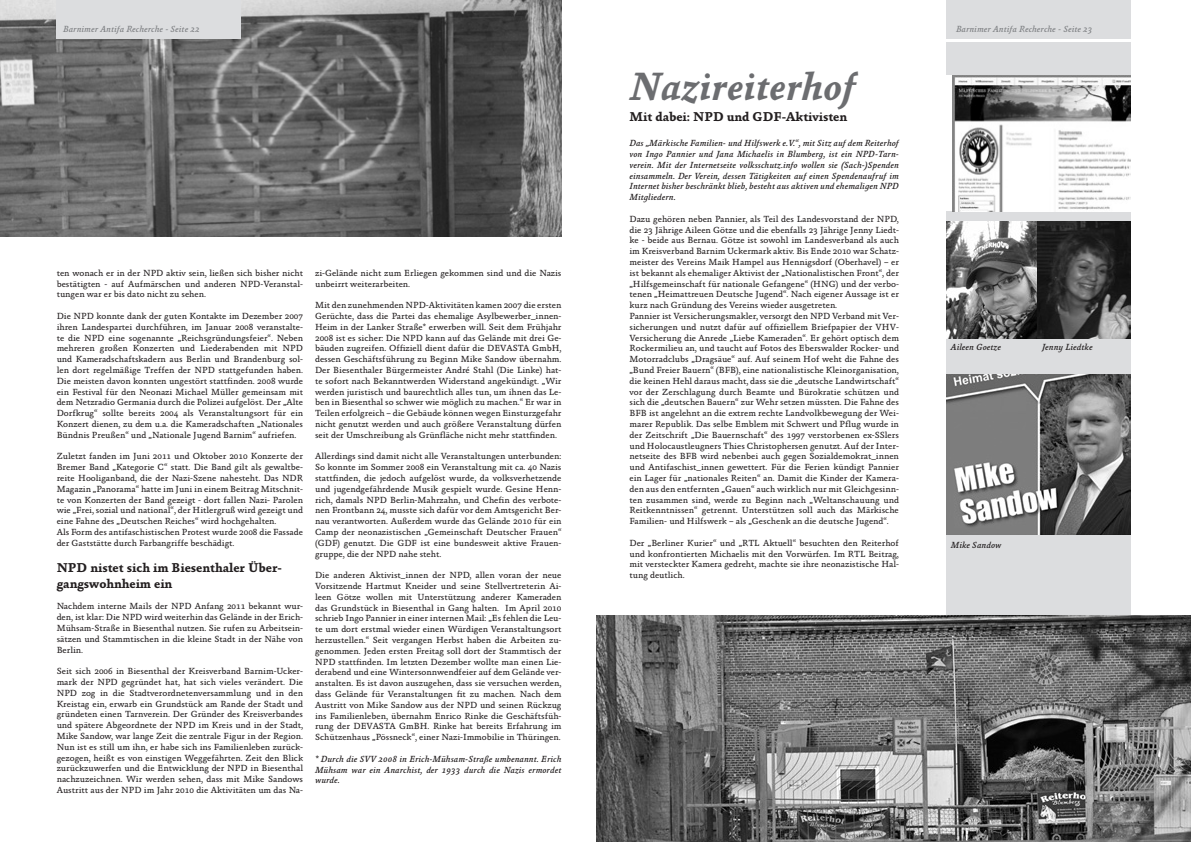
<style>
.page{position:relative;width:1191px;height:842px;background:#fff}
.page>*{position:absolute;margin:0;border:0;box-sizing:border-box;transform-origin:0 0}
.t1{font:italic 700 40px "Absara";color:#6c6d70}
.t2{font:700 13px/15.6px "Absara";color:#231f20}
.t3{font:9px/10.8px "Absara";color:#231f20;text-align:justify}
.t4{font:italic 500 9px/10.8px "Absara";color:#231f20;text-align:justify}
.t5{font:italic 500 9px "Absara";color:#808285}
</style>
<div class="page">
<img style="left:0;top:0;width:561px;height:237px">
<div style="left:946px;top:42px;width:184px;height:800px;background:#dcdddf"></div>
<div style="left:946px;top:0;width:184px;height:38px;background:#dcdddf"></div>
<div style="left:57px;top:0;width:184px;height:38px;background:#dcdddf"></div>
<img style="left:596px;top:615px;width:595px;height:227px">
<svg style="left:946px;top:75px;width:7px;height:136px"></svg>
<img style="left:953px;top:75px;width:177px;height:136px">
<img style="left:946px;top:221px;width:91px;height:117px">
<img style="left:1037px;top:221px;width:93px;height:117px">
<img style="left:946px;top:374px;width:184px;height:160px">
<p class="t5" style="left:63px;top:24px;width:138px">Barnimer Antifa Recherche - Seite 22</p>
<p class="t5" style="left:956px;top:24px;width:138px">Barnimer Antifa Recherche - Seite 23</p>
<p class="t3" style="left:57px;top:268px;width:248px">ten wonach er in der NPD aktiv sein, ließen sich bisher nicht bestätigten - auf Aufmärschen und anderen NPD-Veranstal&shy;tungen war er bis dato nicht zu sehen.</p>
<p class="t3" style="left:57px;top:311px;width:248px">Die NPD konnte dank der guten Kontakte im Dezember 2007 ihren Landespartei durchführen, im Januar 2008 veranstalte&shy;te die NPD eine sogenannte „Reichsgründungsfeier“. Neben mehreren großen Konzerten und Liederabenden mit NPD und Kameradschaftskadern aus Berlin und Brandenburg sol&shy;len dort regelmäßige Treffen der NPD stattgefunden haben.<br>Die meisten davon konnten ungestört stattfinden. 2008 wurde ein Festival für den Neonazi Michael Müller gemeinsam mit dem Netzradio Germania durch die Polizei aufgelöst. Der „Alte Dorfkrug“ sollte bereits 2004 als Veranstaltungsort für ein Konzert dienen, zu dem u.a. die Kameradschaften „Nationales Bündnis Preußen“ und „Nationale Jugend Barnim“ aufriefen.</p>
<p class="t3" style="left:57px;top:451px;width:248px;text-align:left">Zuletzt fanden im Juni 2011 und Oktober 2010 Konzerte der Bremer Band „Kategorie C“ statt. Die Band gilt als gewaltbe&shy;reite Hooliganband, die der Nazi-Szene nahesteht. Das NDR Magazin „Panorama“ hatte im Juni in einem Beitrag Mitschnit&shy;te von Konzerten der Band gezeigt - dort fallen Nazi- Parolen wie „Frei, sozial und national“, der Hitlergruß wird gezeigt und eine Fahne des „Deutschen Reiches“ wird hochgehalten.<br>Als Form des antifaschistischen Protest wurde 2008 die Fassade der Gaststätte durch Farbangriffe beschädigt.</p>
<h2 class="t2" style="left:57px;top:560px;width:227px">NPD nistet sich im Biesenthaler Über&shy;gangswohnheim ein</h2>
<p class="t3" style="left:57px;top:601px;width:248px">Nachdem interne Mails der NPD Anfang 2011 bekannt wur&shy;den, ist klar: Die NPD wird weiterhin das Gelände in der Erich-Mühsam-Straße in Biesenthal nutzen. Sie rufen zu Arbeitsein&shy;sätzen und Stammtischen in die kleine Stadt in der Nähe von Berlin.</p>
<p class="t3" style="left:57px;top:666px;width:248px">Seit sich 2006 in Biesenthal der Kreisverband Barnim-Ucker&shy;mark der NPD gegründet hat, hat sich vieles verändert. Die NPD zog in die Stadtverordnetenversammlung und in den Kreistag ein, erwarb ein Grundstück am Rande der Stadt und gründeten einen Tarnverein. Der Gründer des Kreisverbandes und spätere Abgeordnete der NPD im Kreis und in der Stadt, Mike Sandow, war lange Zeit die zentrale Figur in der Region.<br>Nun ist es still um ihn, er habe sich ins Familienleben zurück&shy;gezogen, heißt es von einstigen Weggefährten. Zeit den Blick zurückzuwerfen und die Entwicklung der NPD in Biesenthal nachzuzeichnen. Wir werden sehen, dass mit Mike Sandows Austritt aus der NPD im Jahr 2010 die Aktivitäten um das Na-</p>
<p class="t3" style="left:315px;top:267px;width:248px">zi-Gelände nicht zum Erliegen gekommen sind und die Nazis unbeirrt weiterarbeiten.</p>
<p class="t3" style="left:315px;top:300px;width:248px">Mit den zunehmenden NPD-Aktivitäten kamen 2007 die ersten Gerüchte, dass die Partei das ehemalige Asylbewerber_innen-Heim in der Lanker Straße* erwerben will. Seit dem Frühjahr 2008 ist es sicher: Die NPD kann auf das Gelände mit drei Ge&shy;bäuden zugreifen. Offiziell dient dafür die DEVASTA GmbH, dessen Geschäftsführung zu Beginn Mike Sandow übernahm.<br>Der Biesenthaler Bürgermeister André Stahl (Die Linke) hat&shy;te sofort nach Bekanntwerden Widerstand angekündigt. „Wir werden juristisch und baurechtlich alles tun, um ihnen das Le&shy;ben in Biesenthal so schwer wie möglich zu machen.“ Er war in Teilen erfolgreich – die Gebäude können wegen Einsturzgefahr nicht genutzt werden und auch größere Veranstaltung dürfen seit der Umschreibung als Grünfläche nicht mehr stattfinden.</p>
<p class="t3" style="left:315px;top:451px;width:248px">Allerdings sind damit nicht alle Veranstaltungen unterbunden:<br>So konnte im Sommer 2008 ein Veranstaltung mit ca. 40 Nazis stattfinden, die jedoch aufgelöst wurde, da volksverhetzende und jugendgefährdende Musik gespielt wurde. Gesine Henn&shy;rich, damals NPD Berlin-Mahrzahn, und Chefin des verbote&shy;nen Frontbann 24, musste sich dafür vor dem Amtsgericht Ber&shy;nau verantworten. Außerdem wurde das Gelände 2010 für ein Camp der neonazistischen „Gemeinschaft Deutscher Frauen“ (GDF) genutzt. Die GDF ist eine bundesweit aktive Frauen&shy;gruppe, die der NPD nahe steht.</p>
<p class="t3" style="left:315px;top:570px;width:248px">Die anderen Aktivist_innen der NPD, allen voran der neue Vorsitzende Hartmut Kneider und seine Stellvertreterin Ai&shy;leen Götze wollen mit Unterstützung anderer Kameraden das Grundstück in Biesenthal in Gang halten. Im April 2010 schrieb Ingo Pannier in einer internen Mail: „Es fehlen die Leu&shy;te um dort erstmal wieder einen Würdigen Veranstaltungsort herzustellen.“ Seit vergangen Herbst haben die Arbeiten zu&shy;genommen. Jeden ersten Freitag soll dort der Stammtisch der NPD stattfinden. Im letzten Dezember wollte man einen Lie&shy;derabend und eine Wintersonnwendfeier auf dem Gelände ver&shy;anstalten. Es ist davon auszugehen, dass sie versuchen werden, dass Gelände für Veranstaltungen fit zu machen. Nach dem Austritt von Mike Sandow aus der NPD und seinen Rückzug ins Familienleben, übernahm Enrico Rinke die Geschäftsfüh&shy;rung der DEVASTA GmBH. Rinke hat bereits Erfahrung im Schützenhaus „Pössneck“, einer Nazi-Immobilie in Thüringen.</p>
<p class="t4" style="left:315px;top:753px;width:248px">* Durch die SVV 2008 in Erich-Mühsam-Straße umbenannt. Erich Mühsam war ein Anarchist, der 1933 durch die Nazis ermordet wurde.</p>
<h1 class="t1" style="left:629px;top:63px;width:228px">Nazireiterhof</h1>
<h2 class="t2" style="left:629px;top:109px;width:219px">Mit dabei: NPD und GDF-Aktivisten</h2>
<p class="t4" style="left:629px;top:138px;width:271px">Das „Märkische Familien- und Hilfswerk e.V.“, mit Sitz auf dem Reiterhof von Ingo Pannier und Jana Michaelis in Blumberg, ist ein NPD-Tarn&shy;verein. Mit der Internetseite volksschutz.info wollen sie (Sach-)Spenden einsammeln. Der Verein, dessen Tätigkeiten auf einen Spendenaufruf im Internet bisher beschränkt blieb, besteht aus aktiven und ehemaligen NPD Mitgliedern.</p>
<p class="t3" style="left:629px;top:213px;width:271px;text-align:left">Dazu gehören neben Pannier, als Teil des Landesvorstand der NPD, die 23 Jährige Aileen Götze und die ebenfalls 23 Jährige Jenny Liedt&shy;ke - beide aus Bernau. Götze ist sowohl im Landesverband als auch im Kreisverband Barnim Uckermark aktiv. Bis Ende 2010 war Schatz&shy;meister des Vereins Maik Hampel aus Hennigsdorf (Oberhavel) – er ist bekannt als ehemaliger Aktivist der „Nationalistischen Front“, der „Hilfsgemeinschaft für nationale Gefangene“ (HNG) und der verbo&shy;tenen „Heimattreuen Deutsche Jugend“. Nach eigener Aussage ist er kurz nach Gründung des Vereins wieder ausgetreten.<br>Pannier ist Versicherungsmakler, versorgt den NPD Verband mit Ver&shy;sicherungen und nutzt dafür auf offiziellem Briefpapier der VHV-Versicherung die Anrede „Liebe Kameraden“. Er gehört optisch dem Rockermilieu an, und taucht auf Fotos des Eberswalder Rocker- und Motorradclubs „Dragsäue“ auf. Auf seinem Hof weht die Fahne des „Bund Freier Bauern“ (BFB), eine nationalistische Kleinorganisation, die keinen Hehl daraus macht, dass sie die „deutsche Landwirtschaft“ vor der Zerschlagung durch Beamte und Bürokratie schützen und sich die „deutschen Bauern“ zur Wehr setzen müssten. Die Fahne des BFB ist angelehnt an die extrem rechte Landvolkbewegung der Wei&shy;marer Republik. Das selbe Emblem mit Schwert und Pflug wurde in der Zeitschrift „Die Bauernschaft“ des 1997 verstorbenen ex-SSlers und Holocaustleugners Thies Christophersen genutzt. Auf der Inter&shy;netseite des BFB wird nebenbei auch gegen Sozialdemokrat_innen und Antifaschist_innen gewettert. Für die Ferien kündigt Pannier ein Lager für „nationales Reiten“ an. Damit die Kinder der Kamera&shy;den aus den entfernten „Gauen“ auch wirklich nur mit Gleichgesinn&shy;ten zusammen sind, werde zu Beginn nach „Weltanschauung und Reitkenntnissen“ getrennt. Unterstützen soll auch das Märkische Familien- und Hilfswerk – als „Geschenk an die deutsche Jugend“.</p>
<p class="t3" style="left:629px;top:537px;width:271px">Der „Berliner Kurier“ und „RTL Aktuell“ besuchten den Reiterhof und konfrontierten Michaelis mit den Vorwürfen. Im RTL Beitrag, mit versteckter Kamera gedreht, machte sie ihre neonazistische Hal&shy;tung deutlich.</p>
<p class="t4" style="left:950px;top:342px;width:52px">Aileen Goetze</p>
<p class="t4" style="left:1042px;top:342px;width:52px">Jenny Liedtke</p>
<p class="t4" style="left:950px;top:540px;width:52px">Mike Sandow</p>
</div>
